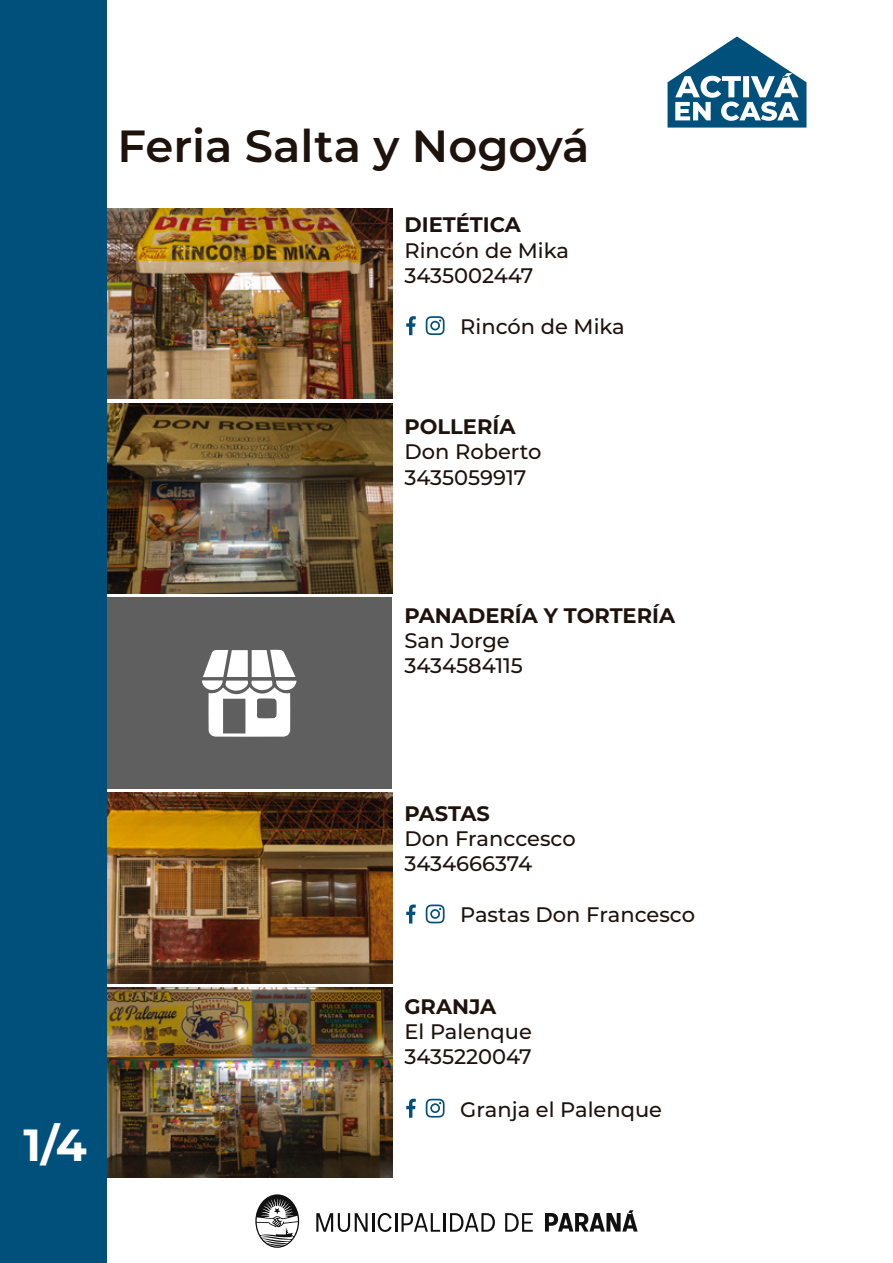
<style>
.page{position:relative;width:893px;height:1263px;background:#fff}
.page>*{position:absolute;margin:0;border:0;box-sizing:border-box;transform-origin:0 0}
.t1{font:600 45px "Montserrat";color:#1e120d}
.t2{font:700 45px "Montserrat";color:#fff}
.t3{font:500 21px/25.2px "Montserrat";color:#1e120d}
.t4{font:700 21px "Montserrat";color:#1e120d}
</style>
<div class="page">
<svg style="left:667px;top:36px;width:139px;height:92px"></svg>
<img style="left:106px;top:209px;width:286px;height:190px">
<svg style="left:426px;top:316px;width:19px;height:19px"></svg>
<svg style="left:406px;top:316px;width:10px;height:19px"></svg>
<svg style="left:426px;top:904px;width:19px;height:19px"></svg>
<svg style="left:406px;top:904px;width:10px;height:19px"></svg>
<svg style="left:426px;top:1099px;width:19px;height:18px"></svg>
<svg style="left:406px;top:1099px;width:10px;height:19px"></svg>
<img style="left:106px;top:403px;width:286px;height:191px">
<img style="left:106px;top:793px;width:286px;height:190px">
<div style="left:106px;top:597px;width:286px;height:192px;background:#605f5f"></div>
<svg style="left:202px;top:650px;width:94px;height:87px"></svg>
<img style="left:106px;top:988px;width:286px;height:190px">
<div style="left:0;top:0;width:106px;height:1263px;background:#00507c"></div>
<svg style="left:545px;top:1210px;width:93px;height:21px"></svg>
<svg style="left:316px;top:1213px;width:179px;height:19px"></svg>
<svg style="left:505px;top:1213px;width:28px;height:19px"></svg>
<svg style="left:255px;top:1194px;width:44px;height:54px"></svg>
<h1 class="t1" style="left:117px;top:114px;width:474px">Feria Salta y Nogoyá</h1>
<p class="t4" style="left:404px;top:210px;width:118px">DIETÉTICA</p>
<p class="t3" style="left:404px;top:237px;width:166px">Rincón de Mika<br>3435002447</p>
<p class="t3" style="left:460px;top:313px;width:166px">Rincón de Mika</p>
<p class="t4" style="left:404px;top:412px;width:112px">POLLERÍA</p>
<p class="t3" style="left:404px;top:439px;width:138px">Don Roberto<br>3435059917</p>
<p class="t4" style="left:404px;top:600px;width:272px">PANADERÍA Y TORTERÍA</p>
<p class="t3" style="left:404px;top:627px;width:120px">San Jorge<br>3434584115</p>
<h1 class="t2" style="left:24px;top:1113px;width:65px">1/4</h1>
<p class="t4" style="left:404px;top:798px;width:87px">PASTAS</p>
<p class="t3" style="left:404px;top:825px;width:173px">Don Franccesco<br>3434666374</p>
<p class="t3" style="left:460px;top:901px;width:236px">Pastas Don Francesco</p>
<p class="t4" style="left:404px;top:991px;width:93px">GRANJA</p>
<p class="t3" style="left:404px;top:1018px;width:129px">El Palenque<br>3435220047</p>
<p class="t3" style="left:460px;top:1096px;width:203px">Granja el Palenque</p>
</div>
